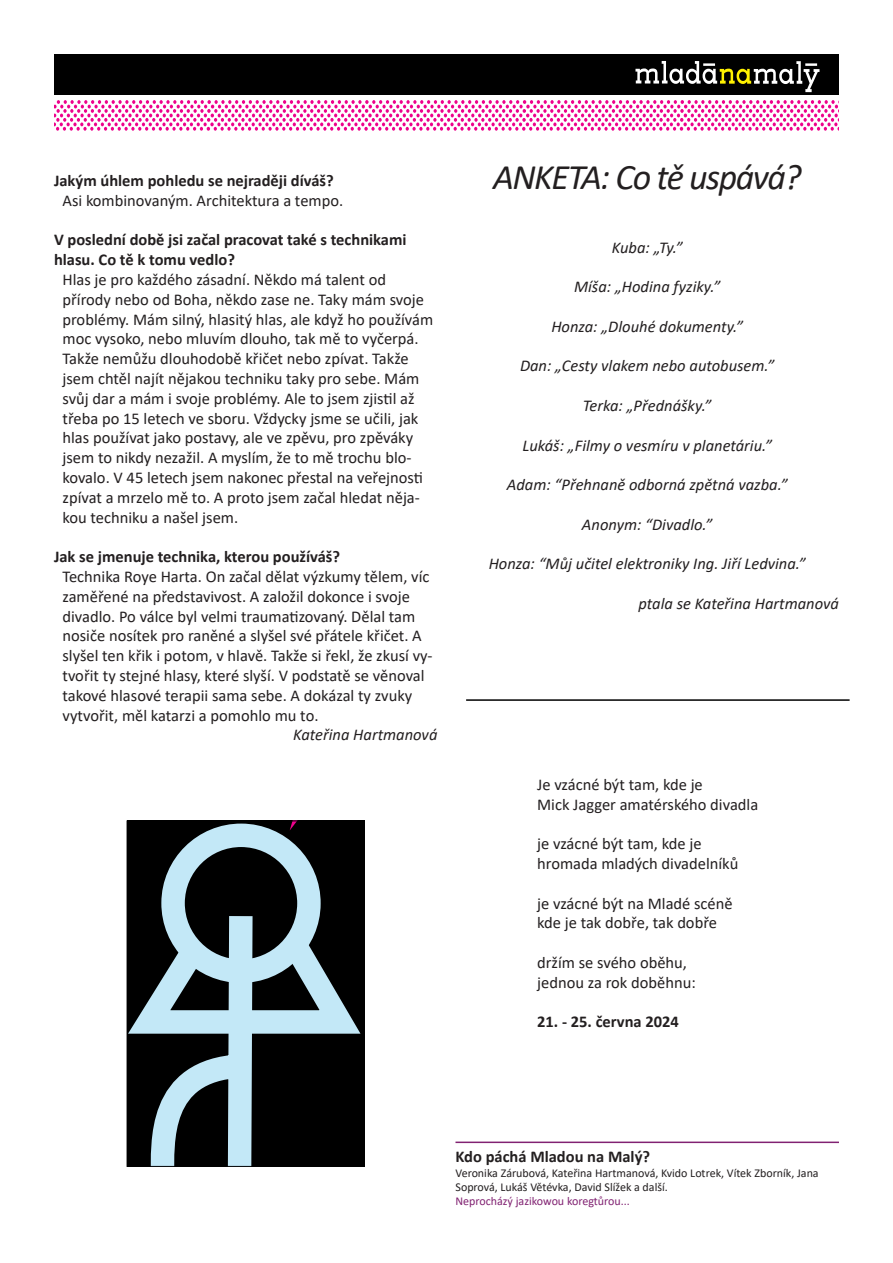
<style>
.page{position:relative;width:893px;height:1263px;background:#fff}
.page>*{position:absolute;margin:0;border:0;box-sizing:border-box;transform-origin:0 0}
.t1{font:italic 36px "Calibri";letter-spacing:-.04em;color:#231f20}
.t2{font:16.5px/19.8px "Calibri";color:#231f20}
.t3{font:italic 16.5px "Calibri";color:#231f20}
.t4{font:700 16.5px/19.8px "Calibri";color:#231f20}
.t5{font:12px/14.4px "Calibri";color:#231f20}
.t6{font:12px "Calibri";color:#812272}
</style>
<div class="page">
<div style="left:54px;top:54px;width:785px;height:40px;background:#000"></div>
<svg style="left:54px;top:100px;width:785px;height:31px"></svg>
<svg style="left:635px;top:61px;width:184px;height:31px"></svg>
<hr style="left:455px;top:1141px;width:384px;height:2px;background:#812272">
<div style="left:127px;top:821px;width:237px;height:345px;background:#000"></div>
<div style="left:161px;top:823px;width:160px;height:160px;border:23px solid #c3e8f7;border-radius:50%"></div>
<svg style="left:150px;top:892px;width:164px;height:272px"></svg>
<svg style="left:129px;top:910px;width:232px;height:135px"></svg>
<svg style="left:290px;top:823px;width:6px;height:7px"></svg>
<div style="left:127px;top:821px;width:238px;height:345px;border:1px solid #000001"></div>
<hr style="left:466px;top:699px;width:384px;height:2px;background:#000001">
<p class="t4" style="left:54px;top:170px;width:281px">Jakým úhlem pohledu se nejraději díváš?</p>
<p class="t2" style="left:62px;top:190px;width:282px">Asi kombinovaným. Architektura a tempo.</p>
<p class="t4" style="left:54px;top:230px;width:354px">V poslední době jsi začal pracovat také s technikami hlasu. Co tě k tomu vedlo?</p>
<p class="t2" style="left:62px;top:269px;width:372px">Hlas je pro každého zásadní. Někdo má talent od přírody nebo od Boha, někdo zase ne. Taky mám svoje problémy. Mám silný, hlasitý hlas, ale když ho používám moc vysoko, nebo mluvím dlouho, tak mě to vyčerpá.<br>Takže nemůžu dlouhodobě křičet nebo zpívat. Takže jsem chtěl najít nějakou techniku taky pro sebe. Mám svůj dar a mám i svoje problémy. Ale to jsem zjistil až třeba po 15 letech ve sboru. Vždycky jsme se učili, jak hlas používat jako postavy, ale ve zpěvu, pro zpěváky jsem to nikdy nezažil. A myslím, že to mě trochu blo&shy;kovalo. V 45 letech jsem nakonec přestal na veřejnosti zpívat a mrzelo mě to. A proto jsem začal hledat něja&shy;kou techniku a našel jsem.</p>
<p class="t4" style="left:54px;top:547px;width:288px">Jak se jmenuje technika, kterou používáš?</p>
<p class="t2" style="left:62px;top:566px;width:371px">Technika Roye Harta. On začal dělat výzkumy tělem, víc zaměřené na představivost. A založil dokonce i svoje divadlo. Po válce byl velmi traumatizovaný. Dělal tam nosiče nosítek pro raněné a slyšel své přátele křičet. A slyšel ten křik i potom, v hlavě. Takže si řekl, že zkusí vy&shy;tvořit ty stejné hlasy, které slyší. V podstatě se věnoval takové hlasové terapii sama sebe. A dokázal ty zvuky vytvořit, měl katarzi a pomohlo mu to.</p>
<p class="t3" style="left:293px;top:723px;width:146px">Kateřina Hartmanová</p>
<h1 class="t1" style="left:493px;top:152px;width:310px">ANKETA: Co tě uspává?</h1>
<p class="t3" style="left:612px;top:236px;width:73px">Kuba: „Ty.”</p>
<p class="t3" style="left:574px;top:275px;width:148px">Míša: „Hodina fyziky.”</p>
<p class="t3" style="left:551px;top:315px;width:193px">Honza: „Dlouhé dokumenty.”</p>
<p class="t3" style="left:520px;top:354px;width:256px">Dan: „Cesty vlakem nebo autobusem.”</p>
<p class="t3" style="left:583px;top:394px;width:130px">Terka: „Přednášky.”</p>
<p class="t3" style="left:522px;top:434px;width:251px">Lukáš: „Filmy o vesmíru v planetáriu.”</p>
<p class="t3" style="left:507px;top:473px;width:282px">Adam: “Přehnaně odborná zpětná vazba.”</p>
<p class="t3" style="left:582px;top:513px;width:132px">Anonym: “Divadlo.”</p>
<p class="t3" style="left:489px;top:552px;width:319px">Honza: “Můj učitel elektroniky Ing. Jiří Ledvina.”</p>
<p class="t3" style="left:638px;top:592px;width:202px">ptala se Kateřina Hartmanová</p>
<p class="t2" style="left:537px;top:774px;width:223px">Je vzácné být tam, kde je<br>Mick Jagger amatérského divadla</p>
<p class="t2" style="left:537px;top:833px;width:203px">je vzácné být tam, kde je hromada mladých divadelníků</p>
<p class="t2" style="left:537px;top:893px;width:197px">je vzácné být na Mladé scéně kde je tak dobře, tak dobře</p>
<p class="t2" style="left:537px;top:952px;width:160px">držím se svého oběhu, jednou za rok doběhnu:</p>
<p class="t4" style="left:537px;top:1012px;width:143px">21. - 25. června 2024</p>
<p class="t4" style="left:455px;top:1146px;width:196px">Kdo páchá Mladou na Malý?</p>
<p class="t5" style="left:455px;top:1165px;width:365px">Veronika Zárubová, Kateřina Hartmanová, Kvido Lotrek, Vítek Zborník, Jana<br>Soprová, Lukáš Větévka, David Slížek a další.</p>
<p class="t6" style="left:455px;top:1193px;width:176px">Neprocházý jazikowou koregtůrou...</p>
</div>
